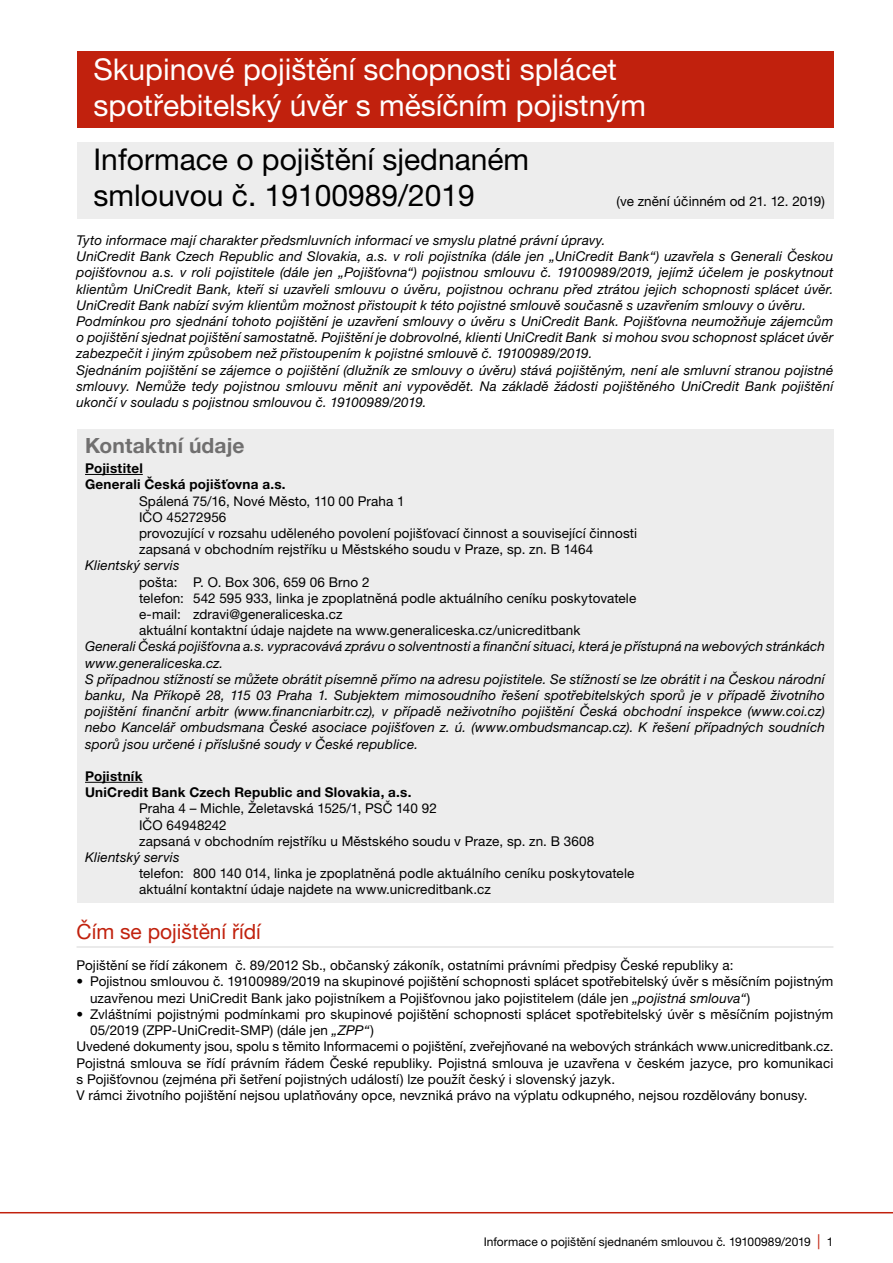
<style>
.page{position:relative;width:893px;height:1263px;background:#fff}
.page>*{position:absolute;margin:0;border:0;box-sizing:border-box;transform-origin:0 0}
.t1{font:30px/36px "Helvetica Neue LT Pro";color:#fff}
.t2{font:30px/36px "Helvetica Neue LT Pro";color:#000}
.t3{font:21px "Helvetica Neue LT Pro";color:#c1210d}
.t4{font:700 21px "Helvetica Neue LT Pro";letter-spacing:.005em;color:#706f6f}
.t5{font:italic 13.5px/16.2px "Helvetica Neue LT Pro";letter-spacing:.01em;color:#000}
.t6{font:13.5px/16.2px "Helvetica Neue LT Pro";letter-spacing:.01em;color:#000}
.t7{font:700 13.5px/16.2px "Helvetica Neue LT Pro";letter-spacing:.02em;color:#000}
.t8{font:12px "Helvetica Neue LT Pro";color:#000}
.s1{font-style:italic}
.s2{font-size:15px;color:#c1210d}
</style>
<div class="page">
<hr style="left:0;top:1212px;width:893px;height:1px;background:#c1210d">
<hr style="left:77px;top:946px;width:756px;height:1px;background:#dadada">
<div style="left:77px;top:429px;width:756px;height:474px;background:#ededed"></div>
<hr style="left:85px;top:474px;width:58px;height:1px;background:#000">
<hr style="left:85px;top:782px;width:58px;height:1px;background:#000">
<div style="left:77px;top:142px;width:756px;height:77px;background:#ededed"></div>
<div style="left:77px;top:51px;width:756px;height:77px;background:#c1210d"></div>
<h1 class="t1" style="left:94px;top:51px;width:554px">Skupinové pojištění schopnosti splácet spotřebitelský úvěr s měsíčním pojistným</h1>
<h1 class="t2" style="left:94px;top:141px;width:437px">Informace o pojištění sjednaném smlouvou č. 19100989/2019</h1>
<p class="t6" style="left:617px;top:193px;width:210px">(ve znění účinném od 21. 12. 2019)</p>
<p class="t5" style="left:77px;top:232px;width:758px">Tyto informace mají charakter předsmluvních informací ve smyslu platné právní úpravy.<br>UniCredit Bank Czech Republic and Slovakia, a.s. v roli pojistníka (dále jen „UniCredit Bank“) uzavřela s Generali Českou pojišťovnou a.s. v roli pojistitele (dále jen „Pojišťovna“) pojistnou smlouvu č. 19100989/2019, jejímž účelem je poskytnout klientům UniCredit Bank, kteří si uzavřeli smlouvu o úvěru, pojistnou ochranu před ztrátou jejich schopnosti splácet úvěr.<br>UniCredit Bank nabízí svým klientům možnost přistoupit k této pojistné smlouvě současně s uzavřením smlouvy o úvěru.<br>Podmínkou pro sjednání tohoto pojištění je uzavření smlouvy o úvěru s UniCredit Bank. Pojišťovna neumožňuje zájemcům o pojištění sjednat pojištění samostatně. Pojištění je dobrovolné, klienti UniCredit Bank si mohou svou schopnost splácet úvěr zabezpečit i jiným způsobem než přistoupením k pojistné smlouvě č. 19100989/2019.<br>Sjednáním pojištění se zájemce o pojištění (dlužník ze smlouvy o úvěru) stává pojištěným, není ale smluvní stranou pojistné smlouvy. Nemůže tedy pojistnou smlouvu měnit ani vypovědět. Na základě žádosti pojištěného UniCredit Bank pojištění ukončí v souladu s pojistnou smlouvou č. 19100989/2019.</p>
<h2 class="t4" style="left:85px;top:432px;width:161px">Kontaktní údaje</h2>
<p class="t7" style="left:85px;top:460px;width:202px">Pojistitel<br>Generali Česká pojišťovna a.s.</p>
<p class="t6" style="left:139px;top:492px;width:500px">Spálená 75/16, Nové Město, 110 00 Praha 1<br>IČO 45272956<br>provozující v rozsahu uděleného povolení pojišťovací činnost a související činnosti zapsaná v obchodním rejstříku u Městského soudu v Praze, sp. zn. B 1464</p>
<p class="t5" style="left:85px;top:557px;width:96px">Klientský servis</p>
<p class="t6" style="left:139px;top:573px;width:499px">pošta: P. O. Box 306, 659 06 Brno 2<br>telefon: 542 595 933, linka je zpoplatněná podle aktuálního ceníku poskytovatele e-mail: zdravi@generaliceska.cz<br>aktuální kontaktní údaje najdete na www.generaliceska.cz/unicreditbank</p>
<p class="t5" style="left:85px;top:638px;width:741px">Generali Česká pojišťovna a.s. vypracovává zprávu o solventnosti a finanční situaci, která je přístupná na webových stránkách www.generaliceska.cz.<br>S případnou stížností se můžete obrátit písemně přímo na adresu pojistitele. Se stížností se lze obrátit i na Českou národní banku, Na Příkopě 28, 115 03 Praha 1. Subjektem mimosoudního řešení spotřebitelských sporů je v případě životního pojištění finanční arbitr (www.financniarbitr.cz), v případě neživotního pojištění Česká obchodní inspekce (www.coi.cz) nebo Kancelář ombudsmana České asociace pojišťoven z. ú. (www.ombudsmancap.cz). K řešení případných soudních sporů jsou určené i příslušné soudy v České republice.</p>
<p class="t7" style="left:85px;top:768px;width:328px">Pojistník<br>UniCredit Bank Czech Republic and Slovakia, a.s.</p>
<p class="t6" style="left:139px;top:800px;width:457px">Praha 4 – Michle, Želetavská 1525/1, PSČ 140 92<br>IČO 64948242<br>zapsaná v obchodním rejstříku u Městského soudu v Praze, sp. zn. B 3608</p>
<p class="t5" style="left:85px;top:849px;width:96px">Klientský servis</p>
<p class="t6" style="left:139px;top:865px;width:497px">telefon: 800 140 014, linka je zpoplatněná podle aktuálního ceníku poskytovatele aktuální kontaktní údaje najdete na www.unicreditbank.cz</p>
<h2 class="t3" style="left:77px;top:919px;width:186px">Čím se pojištění řídí</h2>
<p class="t6" style="left:77px;top:957px;width:658px">Pojištění se řídí zákonem č. 89/2012 Sb., občanský zákoník, ostatními právními předpisy České republiky a:</p>
<p class="t6" style="left:90px;top:973px;width:745px;text-indent:-14px">• Pojistnou smlouvou č. 19100989/2019 na skupinové pojištění schopnosti splácet spotřebitelský úvěr s měsíčním pojistným uzavřenou mezi UniCredit Bank jako pojistníkem a Pojišťovnou jako pojistitelem (dále jen <span class="s1">„pojistná smlouva“</span>)</p>
<p class="t6" style="left:77px;top:1006px;width:758px">• Zvláštními pojistnými podmínkami pro skupinové pojištění schopnosti splácet spotřebitelský úvěr s měsíčním pojistným</p>
<p class="t6" style="left:90px;top:1022px;width:285px">05/2019 (ZPP-UniCredit-SMP) (dále jen <span class="s1">„ZPP“</span>)</p>
<p class="t6" style="left:77px;top:1038px;width:758px">Uvedené dokumenty jsou, spolu s těmito Informacemi o pojištění, zveřejňované na webových stránkách www.unicreditbank.cz.</p>
<p class="t6" style="left:77px;top:1054px;width:758px">Pojistná smlouva se řídí právním řádem České republiky. Pojistná smlouva je uzavřena v českém jazyce, pro komunikaci</p>
<p class="t6" style="left:77px;top:1070px;width:540px">s Pojišťovnou (zejména při šetření pojistných událostí) lze použít český i slovenský jazyk.</p>
<p class="t6" style="left:77px;top:1087px;width:732px">V rámci životního pojištění nejsou uplatňovány opce, nevzniká právo na výplatu odkupného, nejsou rozdělovány bonusy.</p>
<p class="t8" style="left:484px;top:1234px;width:351px">Informace o pojištění sjednaném smlouvou č. 19100989/2019 <span class="s2">|</span> 1</p>
</div>
